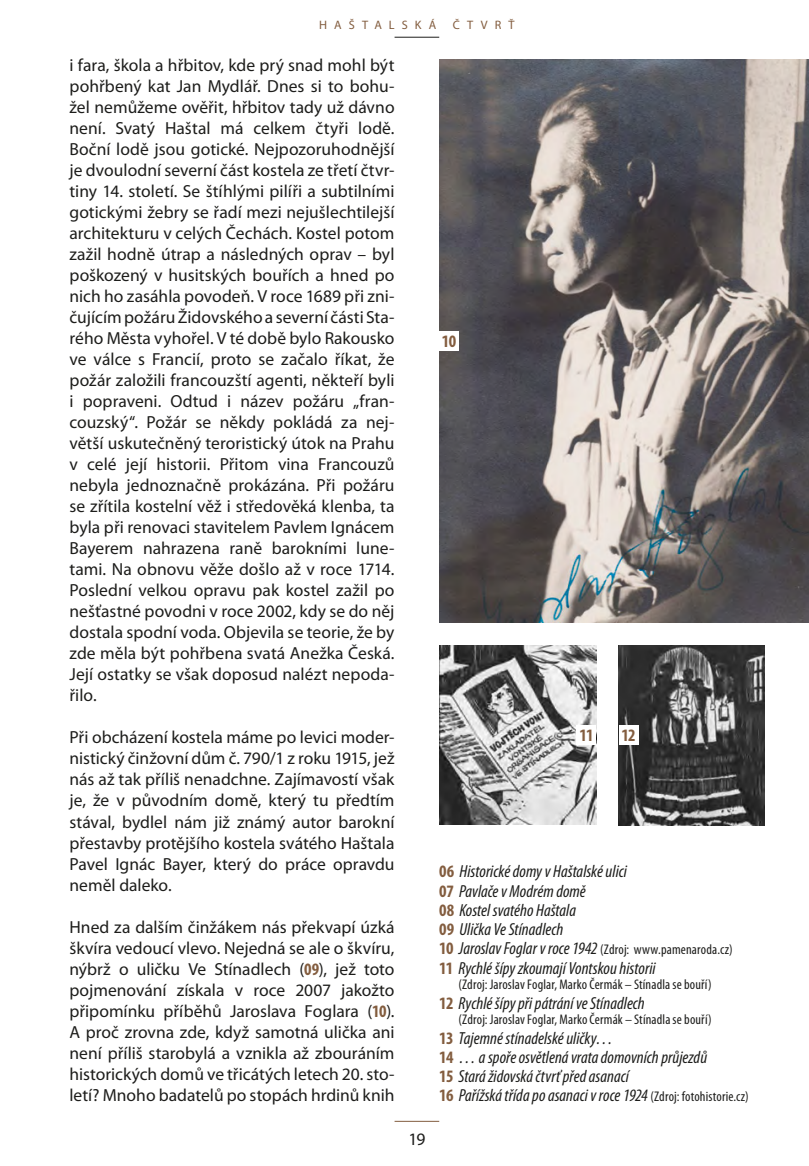
<style>
.page{position:relative;width:809px;height:1166px;background:#fff}
.page>*{position:absolute;margin:0;border:0;box-sizing:border-box;transform-origin:0 0}
.text_kapitoly{font:17.5px/21px "Myriad Pro";color:#1d1d1b;text-align:justify}
.text_kapitoly-2{font:italic condensed 17.5px "Myriad Pro";color:#1d1d1b}
.t1{font:700 condensed 17.5px "Myriad Pro";color:#835d3f}
.text_kapitoly-3{font:condensed 14px "Myriad Pro";letter-spacing:.01em;color:#1d1d1b}
.záhlaví{font:12.25px "Myriad Pro";letter-spacing:.58em;color:#835d3f}
.s1{font-weight:700;font-stretch:condensed;color:#835d3f}
.s2{font-weight:700;font-style:normal;color:#835d3f}
.s3{font-weight:700;font-size:17.5px;color:#835d3f}
.s4{font-style:italic;font-size:17.5px}
.s5{font-style:normal;font-size:14px}
</style>
<div class="page">
<img style="left:439px;top:60px;width:370px;height:563px">
<img style="left:439px;top:645px;width:157px;height:180px">
<img style="left:618px;top:645px;width:146px;height:180px">
<div style="left:576px;top:725px;width:20px;height:20px;background:#fff"></div>
<div style="left:618px;top:725px;width:20px;height:20px;background:#fff"></div>
<div style="left:439px;top:331px;width:20px;height:20px;background:#fff"></div>
<hr style="left:394px;top:37px;width:45px;height:1px;background:#1d1d1b">
<hr style="left:394px;top:1121px;width:45px;height:1px;background:#835d3f">
<p class="záhlaví" style="left:319px;top:17px;width:118px">HAŠTALSKÁ</p>
<p class="záhlaví" style="left:452px;top:17px;width:63px">ČTVRŤ</p>
<p class="text_kapitoly" style="left:69px;top:55px;width:326px">i fara, škola a hřbitov, kde prý snad mohl být pohřbený kat Jan Mydlář. Dnes si to bohu&shy;žel nemůžeme ověřit, hřbitov tady už dávno není. Svatý Haštal má celkem čtyři lodě.<br>Boční lodě jsou gotické. Nejpozoruhodnější je dvoulodní severní část kostela ze třetí čtvr&shy;tiny 14. století. Se štíhlými pilíři a subtilními gotickými žebry se řadí mezi nejušlechtilejší architekturu v celých Čechách. Kostel potom zažil hodně útrap a následných oprav – byl poškozený v husitských bouřích a hned po nich ho zasáhla povodeň. V roce 1689 při zni&shy;čujícím požáru Židovského a severní části Sta&shy;rého Města vyhořel. V té době bylo Rakousko ve válce s Francií, proto se začalo říkat, že požár založili francouzští agenti, někteří byli i popraveni. Odtud i název požáru „fran&shy;couzský“. Požár se někdy pokládá za nej&shy;větší uskutečněný teroristický útok na Prahu v celé její historii. Přitom vina Francouzů nebyla jednoznačně prokázána. Při požáru se zřítila kostelní věž i středověká klenba, ta byla při renovaci stavitelem Pavlem Ignácem Bayerem nahrazena raně barokními lune&shy;tami. Na obnovu věže došlo až v roce 1714.<br>Poslední velkou opravu pak kostel zažil po nešťastné povodni v roce 2002, kdy se do něj dostala spodní voda. Objevila se teorie, že by zde měla být pohřbena svatá Anežka Česká.<br>Její ostatky se však doposud nalézt nepoda&shy;řilo.</p>
<p class="text_kapitoly" style="left:69px;top:727px;width:326px">Při obcházení kostela máme po levici moder&shy;nistický činžovní dům č. 790/1 z roku 1915, jež nás až tak příliš nenadchne. Zajímavostí však je, že v původním domě, který tu předtím stával, bydlel nám již známý autor barokní přestavby protějšího kostela svátého Haštala Pavel Ignác Bayer, který do práce opravdu neměl daleko.</p>
<p class="text_kapitoly" style="left:69px;top:916px;width:326px">Hned za dalším činžákem nás překvapí úzká škvíra vedoucí vlevo. Nejedná se ale o škvíru, nýbrž o uličku Ve Stínadlech (<span class="s1">09</span>), jež toto pojmenování získala v roce 2007 jakožto připomínku příběhů Jaroslava Foglara (<span class="s1">10</span>).<br>A proč zrovna zde, když samotná ulička ani není příliš starobylá a vznikla až zbouráním historických domů ve třicátých letech 20. sto&shy;letí? Mnoho badatelů po stopách hrdinů knih</p>
<p class="t1" style="left:442px;top:330px;width:16px">10</p>
<p class="t1" style="left:579px;top:724px;width:16px">11</p>
<p class="t1" style="left:621px;top:724px;width:16px">12</p>
<p class="text_kapitoly" style="left:408px;top:1128px;width:18px">19</p>
<p class="text_kapitoly-2" style="left:439px;top:861px;width:189px"><span class="s2">06</span> Historické domy v Haštalské ulici</p>
<p class="text_kapitoly-2" style="left:439px;top:880px;width:148px"><span class="s2">07</span> Pavlače v Modrém domě</p>
<p class="text_kapitoly-2" style="left:439px;top:899px;width:138px"><span class="s2">08</span> Kostel svatého Haštala</p>
<p class="text_kapitoly-2" style="left:439px;top:919px;width:125px"><span class="s2">09</span> Ulička Ve Stínadlech</p>
<p class="text_kapitoly-3" style="left:439px;top:941px;width:295px"><span class="s3">10</span> <span class="s4">Jaroslav Foglar v roce 1942</span> (Zdroj: www.pamenaroda.cz)</p>
<p class="text_kapitoly-2" style="left:439px;top:957px;width:218px"><span class="s2">11</span> Rychlé šípy zkoumají Vontskou historii</p>
<p class="text_kapitoly-3" style="left:458px;top:976px;width:254px">(Zdroj: Jaroslav Foglar, Marko Čermák – Stínadla se bouří)</p>
<p class="text_kapitoly-2" style="left:439px;top:992px;width:207px"><span class="s2">12</span> Rychlé šípy při pátrání ve Stínadlech</p>
<p class="text_kapitoly-3" style="left:458px;top:1011px;width:254px">(Zdroj: Jaroslav Foglar, Marko Čermák – Stínadla se bouří)</p>
<p class="text_kapitoly-2" style="left:439px;top:1027px;width:175px"><span class="s2">13</span> Tajemné stínadelské uličky…</p>
<p class="text_kapitoly-2" style="left:439px;top:1046px;width:269px"><span class="s2">14</span> … a spoře osvětlená vrata domovních průjezdů</p>
<p class="text_kapitoly-2" style="left:439px;top:1066px;width:191px"><span class="s2">15</span> Stará židovská čtvrť před asanací</p>
<p class="text_kapitoly-2" style="left:439px;top:1085px;width:311px"><span class="s2">16</span> Pařížská třída po asanaci v roce 1924 <span class="s5">(Zdroj: fotohistorie.cz)</span></p>
</div>
